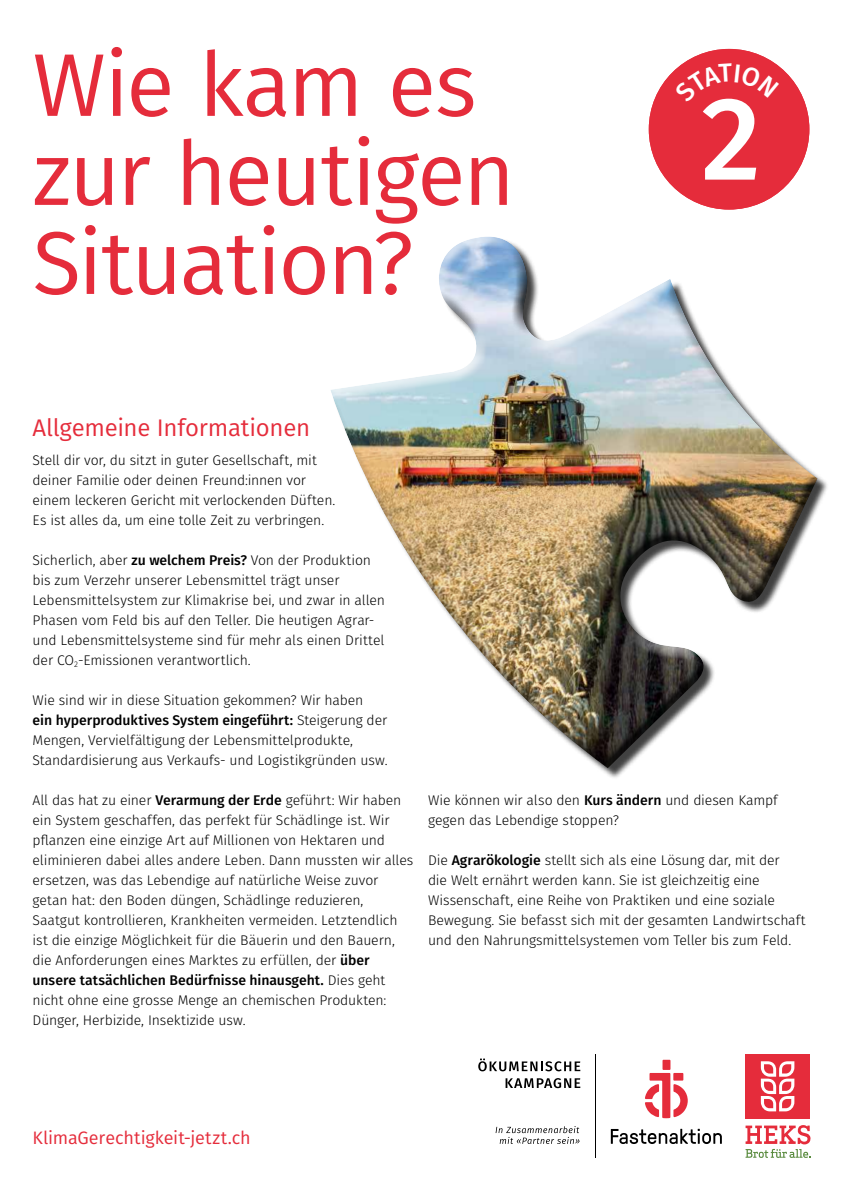
<style>
.page{position:relative;width:842px;height:1191px;background:#fff}
.page>*{position:absolute;margin:0;border:0;box-sizing:border-box;transform-origin:0 0}
.t1{font:500 118.1px "Fira Sans";color:#fff}
.t2{font:89px/89px "Fira Sans";letter-spacing:-.03em;color:#e52c3b}
.t3{font:24px "Fira Sans";letter-spacing:-.015em;color:#e52c3b}
.t4{font:18px "Fira Sans";letter-spacing:-.005em;color:#e52c3b}
.t5{font:300 14px/20px "Fira Sans";letter-spacing:-.01em;color:#000}
.s1{font-weight:500}
</style>
<div class="page">
<hr style="left:595px;top:1054px;width:1px;height:103px;background:#000">
<svg style="left:496px;top:1126px;width:83px;height:18px"></svg>
<svg style="left:478px;top:1058px;width:102px;height:13px"></svg>
<svg style="left:506px;top:1078px;width:74px;height:10px"></svg>
<svg style="left:745px;top:1125px;width:66px;height:32px"></svg>
<div style="left:745px;top:1054px;width:65px;height:64px;background:#e52c3b"></div>
<svg style="left:761px;top:1061px;width:33px;height:50px"></svg>
<div style="left:662px;top:1059px;width:8px;height:11px;background:#e52c3b"></div>
<svg style="left:645px;top:1073px;width:43px;height:45px"></svg>
<svg style="left:611px;top:1128px;width:111px;height:16px"></svg>
<div style="left:649px;top:49px;width:160px;height:160px;background:#e52c3b;border-radius:50%"></div>
<div style="left:330px;top:246px;width:498px;height:526px;background:#000;opacity:.75"></div>
<h2 class="t2" style="left:33px;top:38px;width:484px">Wie kam es zur heutigen<br>Situation?</h2>
<h1 class="t1" style="left:701px;top:44px;width:61px">2</h1>
<h1 class="t1" style="left:700px;top:44px;width:63px">5</h1>
<h3 class="t3" style="left:33px;top:410px;width:279px">Allgemeine Informationen</h3>
<p class="t5" style="left:33px;top:450px;width:304px">Stell dir vor, du sitzt in guter Gesellschaft, mit deiner Familie oder deinen Freund:innen vor einem leckeren Gericht mit verlockenden Düften.<br>Es ist alles da, um eine tolle Zeit zu verbringen.</p>
<p class="t5" style="left:33px;top:550px;width:354px">Sicherlich, aber <span class="s1">zu welchem Preis?</span> Von der Produktion bis zum Verzehr unserer Lebensmittel trägt unser Lebensmittelsystem zur Klimakrise bei, und zwar in allen Phasen vom Feld bis auf den Teller. Die heutigen Agrar&shy;und Lebensmittelsysteme sind für mehr als einen Drittel der CO<sub>2</sub>-Emissionen verantwortlich.</p>
<p class="t5" style="left:33px;top:690px;width:357px">Wie sind wir in diese Situation gekommen? Wir haben<br><span class="s1">ein hyperproduktives System eingeführt:</span> Steigerung der Mengen, Vervielfältigung der Lebensmittelprodukte, Standardisierung aus Verkaufs- und Logistikgründen usw.</p>
<p class="t5" style="left:33px;top:790px;width:382px">All das hat zu einer <span class="s1">Verarmung der Erde</span> geführt: Wir haben ein System geschaffen, das perfekt für Schädlinge ist. Wir pflanzen eine einzige Art auf Millionen von Hektaren und eliminieren dabei alles andere Leben. Dann mussten wir alles ersetzen, was das Lebendige auf natürliche Weise zuvor getan hat: den Boden düngen, Schädlinge reduzieren, Saatgut kontrollieren, Krankheiten vermeiden. Letztendlich ist die einzige Möglichkeit für die Bäuerin und den Bauern, die Anforderungen eines Marktes zu erfüllen, der <span class="s1">über unsere tatsächlichen Bedürfnisse hinausgeht.</span> Dies geht nicht ohne eine grosse Menge an chemischen Produkten:<br>Dünger, Herbizide, Insektizide usw.</p>
<p class="t5" style="left:428px;top:790px;width:351px">Wie können wir also den <span class="s1">Kurs ändern</span> und diesen Kampf gegen das Lebendige stoppen?</p>
<p class="t5" style="left:428px;top:850px;width:379px">Die <span class="s1">Agrarökologie</span> stellt sich als eine Lösung dar, mit der<br>die Welt ernährt werden kann. Sie ist gleichzeitig eine Wissenschaft, eine Reihe von Praktiken und eine soziale Bewegung. Sie befasst sich mit der gesamten Landwirtschaft und den Nahrungsmittelsystemen vom Teller bis zum Feld.</p>
<p class="t4" style="left:33px;top:1124px;width:220px">KlimaGerechtigkeit-jetzt.ch</p>
</div>
